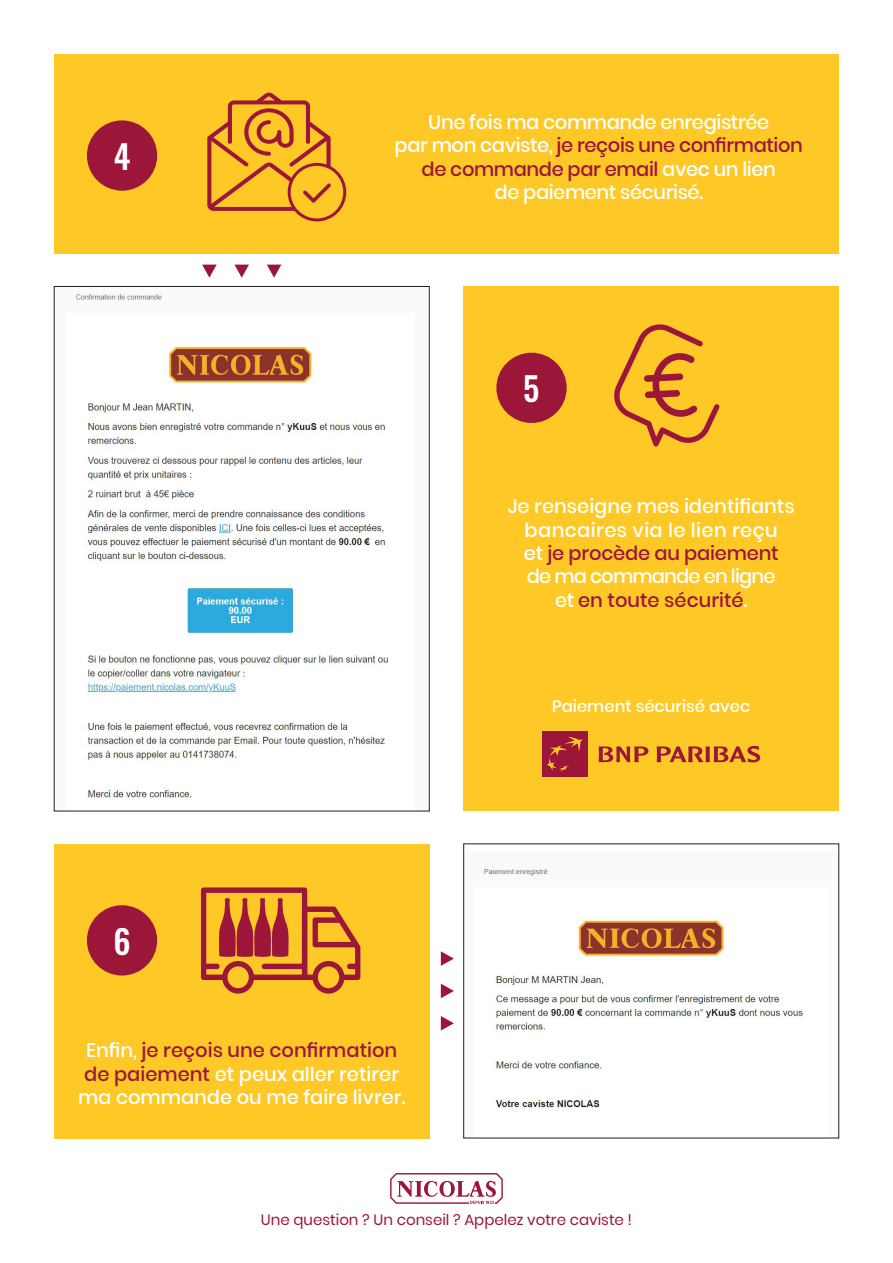
<style>
.page{position:relative;width:893px;height:1263px;background:#fff}
.page>*{position:absolute;margin:0;border:0;box-sizing:border-box;transform-origin:0 0}
.t1{font:500 33px "Oswald";color:#fff}
.t2{font:500 19.5px/23.4px "Poppins";letter-spacing:-.01em;color:#fff;text-align:center}
.t3{font:500 16.5px "Poppins";color:#fff}
.t4{font:15px "Poppins";color:#9c163a}
.s1{color:#9c163a}
</style>
<div class="page">
<div style="left:54px;top:54px;width:785px;height:200px;background:#fec827"></div>
<div style="left:87px;top:120px;width:70px;height:71px;background:#9c163a;border-radius:50%"></div>
<img style="left:484px;top:865px;width:319px;height:248px">
<div style="left:54px;top:844px;width:375px;height:294px;background:#fec827"></div>
<div style="left:87px;top:905px;width:70px;height:70px;background:#9c163a;border-radius:50%"></div>
<svg style="left:201px;top:887px;width:159px;height:106px"></svg>
<svg style="left:390px;top:1173px;width:113px;height:31px"></svg>
<img style="left:73px;top:293px;width:316px;height:506px">
<div style="left:463px;top:286px;width:376px;height:525px;background:#fec827"></div>
<div style="left:496px;top:353px;width:71px;height:70px;background:#9c163a;border-radius:50%"></div>
<svg style="left:614px;top:324px;width:106px;height:123px"></svg>
<div style="left:542px;top:732px;width:45px;height:45px;background:#9c163a"></div>
<svg style="left:547px;top:736px;width:36px;height:35px"></svg>
<svg style="left:599px;top:746px;width:49px;height:16px"></svg>
<svg style="left:657px;top:746px;width:103px;height:16px"></svg>
<svg style="left:234px;top:265px;width:15px;height:13px"></svg>
<svg style="left:202px;top:265px;width:15px;height:13px"></svg>
<svg style="left:267px;top:265px;width:14px;height:13px"></svg>
<svg style="left:441px;top:984px;width:13px;height:14px"></svg>
<svg style="left:441px;top:1016px;width:13px;height:14px"></svg>
<svg style="left:441px;top:951px;width:13px;height:15px"></svg>
<svg style="left:289px;top:164px;width:56px;height:56px"></svg>
<div style="left:288px;top:163px;width:58px;height:58px;border:3px solid #9c163a;border-radius:50%"></div>
<svg style="left:207px;top:92px;width:124px;height:119px"></svg>
<p class="t1" style="left:114px;top:139px;width:18px">4</p>
<p class="t1" style="left:113px;top:924px;width:19px">6</p>
<p class="t2" style="left:395px;top:111px;width:410px">Une fois ma commande enregistrée<br>par mon caviste, <span class="s1">je reçois une confirmation de commande par email</span> avec un lien<br>de paiement sécurisé.</p>
<p class="t1" style="left:523px;top:371px;width:18px">5</p>
<p class="t2" style="left:508px;top:495px;width:288px">Je renseigne mes identifiants bancaires via le lien reçu<br>et <span class="s1">je procède au paiement<br></span>de ma commande en ligne<br>et <span class="s1">en toute sécurité</span>.</p>
<p class="t3" style="left:552px;top:697px;width:200px">Paiement sécurisé avec</p>
<p class="t2" style="left:78px;top:1039px;width:329px">Enfin, <span class="s1">je reçois une confirmation de paiement</span> et peux aller retirer ma commande ou me faire livrer.</p>
<p class="t4" style="left:261px;top:1211px;width:373px">Une question ? Un conseil ? Appelez votre caviste !</p>
</div>
